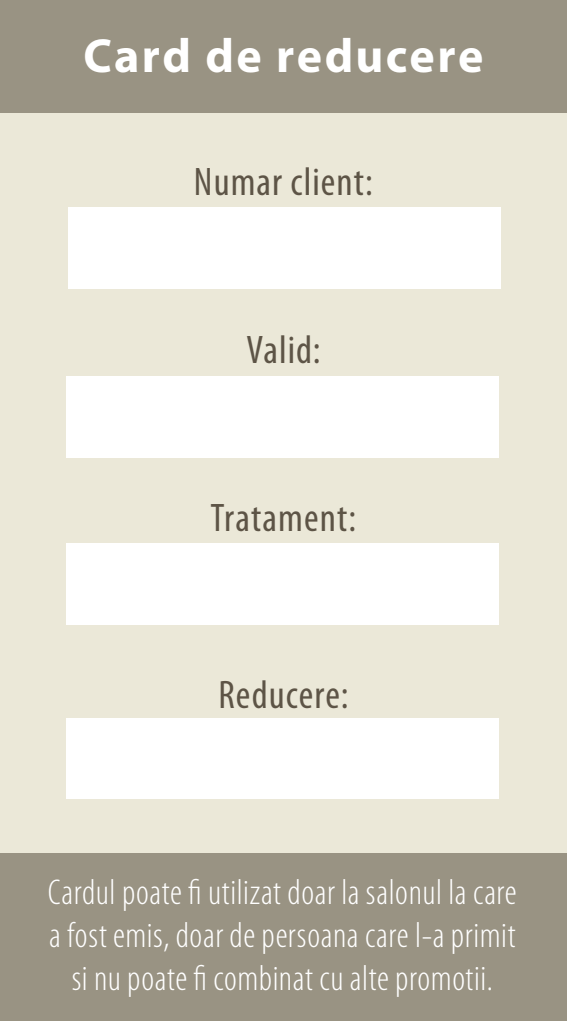
<style>
.page{position:relative;width:567px;height:1021px;background:#fff}
.page>*{position:absolute;margin:0;border:0;box-sizing:border-box;transform-origin:0 0}
.t1{font:700 48px "Myriad Pro";letter-spacing:.05em;color:#fff}
.t2{font:condensed 40px "Myriad Pro";letter-spacing:.025em;color:#5d5446}
.t3{font:300 condensed 36px/43.2px "Myriad Pro";letter-spacing:.015em;color:#fff;text-align:center}
</style>
<div class="page">
<div style="left:0;top:61px;width:567px;height:959px;background:#ebe8d8"></div>
<div style="left:0;top:0;width:567px;height:113px;background:#999383"></div>
<div style="left:0;top:853px;width:567px;height:167px;background:#999383"></div>
<div style="left:66px;top:543px;width:432px;height:81px;background:#fff"></div>
<div style="left:66px;top:718px;width:432px;height:80px;background:#fff"></div>
<div style="left:68px;top:207px;width:432px;height:82px;background:#fff"></div>
<div style="left:67px;top:376px;width:432px;height:82px;background:#fff"></div>
<h1 class="t1" style="left:83px;top:25px;width:401px">Card de reducere</h1>
<p class="t2" style="left:194px;top:158px;width:180px">Numar client:</p>
<p class="t2" style="left:246px;top:326px;width:76px">Valid:</p>
<p class="t2" style="left:211px;top:494px;width:147px">Tratament:</p>
<p class="t2" style="left:218px;top:670px;width:132px">Reducere:</p>
<p class="t3" style="left:48px;top:870px;width:470px">Cardul poate fi utilizat doar la salonul la care a fost emis, doar de persoana care l-a primit si nu poate fi combinat cu alte promotii.</p>
</div>
